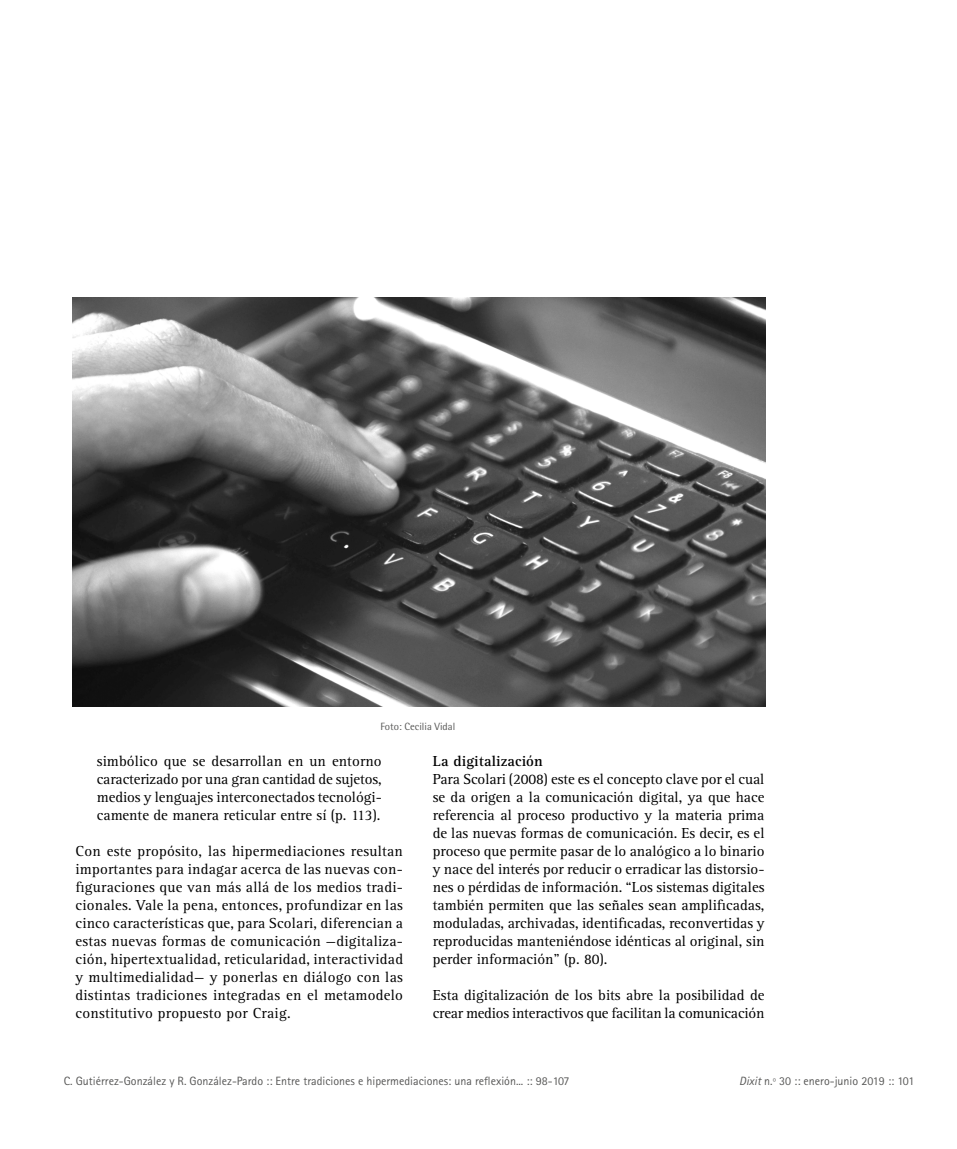
<style>
.page{position:relative;width:957px;height:1149px;background:#fff}
.page>*{position:absolute;margin:0;border:0;box-sizing:border-box;transform-origin:0 0}
.t1{font:15px/18px "Rotis Serif Std";color:#000;text-align:justify}
.t2{font:700 15px "Rotis Serif Std";letter-spacing:.01em;color:#000}
.t3{font:12px "Rotis Sans Serif Std";color:#575756}
.t4{font:10.5px "Rotis Semi Sans Std";color:#575756}
.s1{font-style:italic}
</style>
<div class="page">
<img style="left:72px;top:298px;width:693px;height:408px">
<p class="t4" style="left:380px;top:720px;width:76px">Foto: Cecilia Vidal</p>
<p class="t1" style="left:97px;top:752px;width:287px">simbólico que se desarrollan en un entorno caracterizado por una gran cantidad de sujetos, medios y lenguajes interconectados tecnológi&shy;camente de manera reticular entre sí (p. 113).</p>
<p class="t1" style="left:75px;top:842px;width:329px">Con este propósito, las hipermediaciones resultan importantes para indagar acerca de las nuevas con&shy;figuraciones que van más allá de los medios tradi&shy;cionales. Vale la pena, entonces, profundizar en las cinco características que, para Scolari, diferencian a estas nuevas formas de comunicación —digitaliza&shy;ción, hipertextualidad, reticularidad, interactividad y multimedialidad— y ponerlas en diálogo con las distintas tradiciones integradas en el metamodelo constitutivo propuesto por Craig.</p>
<p class="t2" style="left:433px;top:752px;width:112px">La digitalización</p>
<p class="t1" style="left:433px;top:770px;width:333px">Para Scolari (2008) este es el concepto clave por el cual se da origen a la comunicación digital, ya que hace referencia al proceso productivo y la materia prima de las nuevas formas de comunicación. Es decir, es el proceso que permite pasar de lo analógico a lo binario y nace del interés por reducir o erradicar las distorsio&shy;nes o pérdidas de información. “Los sistemas digitales también permiten que las señales sean amplificadas, moduladas, archivadas, identificadas, reconvertidas y reproducidas manteniéndose idénticas al original, sin perder información” (p. 80).</p>
<p class="t1" style="left:433px;top:986px;width:333px">Esta digitalización de los bits abre la posibilidad de crear medios interactivos que facilitan la comunicación</p>
<p class="t3" style="left:64px;top:1073px;width:507px">C. Gutiérrez-González y R. González-Pardo :: Entre tradiciones e hipermediaciones: una reflexión... :: 98-107</p>
<p class="t3" style="left:739px;top:1073px;width:177px"><span class="s1">Dixit</span> n.º 30 :: enero-junio 2019 :: 101</p>
</div>
